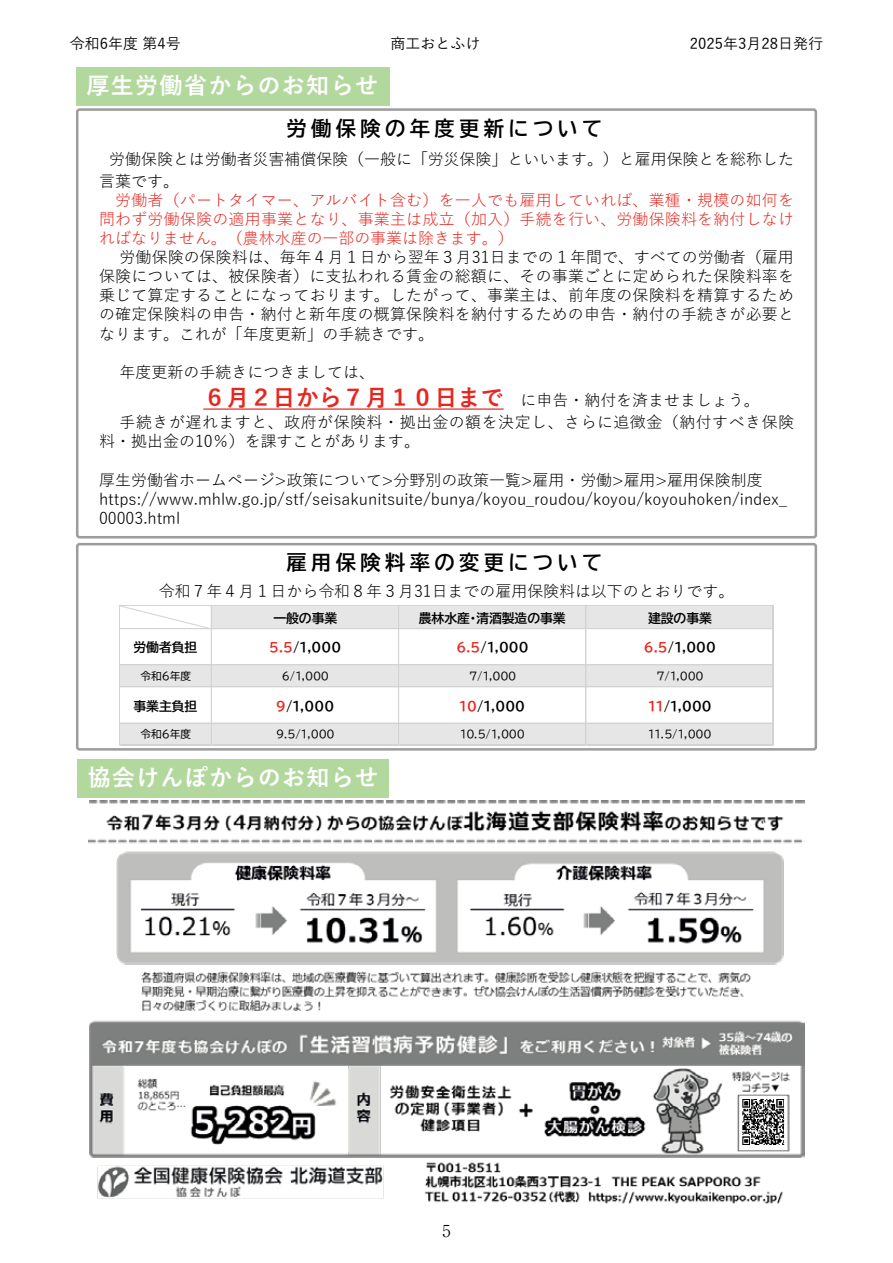
<style>
.page{position:relative;width:893px;height:1263px;background:#fff}
.page>*{position:absolute;margin:0;border:0;box-sizing:border-box;transform-origin:0 0}
.t1{font:700 23.1px "Yu Gothic";letter-spacing:.05em;color:#fff}
.t2{font:20.25px "BIZ UDP Gothic Bold";letter-spacing:.215em;color:#000}
.t3{font:300 16.5px "Ryumin Pro";color:#000}
.t4{font:16.05px/19px "Yu Gothic";color:#000}
.t5{font:16.05px/19px "Yu Gothic";letter-spacing:.005em;color:#e7261f;text-align:justify}
.t6{font:16.05px/19px "Yu Gothic";letter-spacing:.025em;color:#000}
.t7{font:500 15px "Yu Go";color:#000}
.t8{font:12.75px "BIZ UDP Gothic Bold";letter-spacing:-.005em;color:#000}
.t9{font:10.65px "BIZ UDP Gothic";letter-spacing:-.03em;color:#000}
.s1{font-weight:700;font-size:23.1px;color:#e7261f}
.s2{color:#e7261f}
</style>
<div class="page">
<div style="left:76px;top:108px;width:741px;height:430px;border:3px solid #9c9d9d;border-radius:2px"></div>
<svg style="left:203px;top:408px;width:301px;height:2px"></svg>
<img style="left:88px;top:800px;width:717px;height:404px">
<div style="left:76px;top:543px;width:741px;height:208px;border:3px solid #9c9d9d;border-radius:2px"></div>
<div style="left:76px;top:67px;width:313px;height:39px;background:#b3d89e"></div>
<div style="left:77px;top:759px;width:312px;height:39px;background:#b3d89e"></div>
<div style="left:211px;top:606px;width:563px;height:23px;background:#e6e6e7"></div>
<div style="left:120px;top:664px;width:654px;height:23px;background:#e6e6e7"></div>
<div style="left:120px;top:723px;width:654px;height:22px;background:#e6e6e7"></div>
<hr style="left:120px;top:605px;width:654px;height:1px;background:#d3d3d4">
<hr style="left:120px;top:628px;width:652px;height:1px;background:#d3d3d4">
<hr style="left:120px;top:664px;width:652px;height:1px;background:#d3d3d4">
<hr style="left:120px;top:686px;width:652px;height:1px;background:#d3d3d4">
<hr style="left:120px;top:723px;width:652px;height:1px;background:#d3d3d4">
<hr style="left:119px;top:605px;width:1px;height:140px;background:#d3d3d4">
<hr style="left:211px;top:606px;width:1px;height:138px;background:#d3d3d4">
<hr style="left:398px;top:606px;width:1px;height:138px;background:#d3d3d4">
<hr style="left:586px;top:606px;width:1px;height:138px;background:#d3d3d4">
<hr style="left:120px;top:744px;width:654px;height:1px;background:#d3d3d4">
<hr style="left:772px;top:606px;width:2px;height:139px;background:#d3d3d4">
<svg style="left:120px;top:606px;width:91px;height:22px"></svg>
<img style="left:740px;top:1096px;width:46px;height:51px">
<p class="t7" style="left:70px;top:30px;width:112px">令和6年度 第4号</p>
<p class="t7" style="left:390px;top:30px;width:91px">商工おとふけ</p>
<p class="t7" style="left:690px;top:30px;width:135px">2025年3月28日発行</p>
<h1 class="t1" style="left:86px;top:73px;width:293px">厚生労働省からのお知らせ</h1>
<p class="t2" style="left:287px;top:118px;width:317px">労働保険の年度更新について</p>
<p class="t4" style="left:99px;top:147px;width:696px;line-height:21.1px;text-indent:10px">労働保険とは労働者災害補償保険（一般に「労災保険」といいます。）と雇用保険とを総称した言葉です。</p>
<p class="t5" style="left:99px;top:188px;width:696px;text-indent:16px">労働者（パートタイマー、アルバイト含む）を一人でも雇用していれば、業種・規模の如何を問わず労働保険の適用事業となり、事業主は成立（加入）手続を行い、労働保険料を納付しなければなりません。（農林水産の一部の事業は除きます。）</p>
<p class="t4" style="left:99px;top:246px;width:696px;text-align:justify;text-indent:21px">労働保険の保険料は、毎年４月１日から翌年３月31日までの１年間で、すべての労働者（雇用保険については、被保険者）に支払われる賃金の総額に、その事業ごとに定められた保険料率を乗じて算定することになっております。したがって、事業主は、前年度の保険料を精算するための確定保険料の申告・納付と新年度の概算保険料を納付するための申告・納付の手続きが必要となります。これが「年度更新」の手続きです。</p>
<p class="t4" style="left:203px;top:356px;width:558px;line-height:28.5px;text-indent:-84px">年度更新の手続きにつきましては、<br><span class="s1">６月２日から７月１０日まで</span> に申告・納付を済ませましょう。</p>
<p class="t6" style="left:99px;top:411px;width:696px;text-indent:21px">手続きが遅れますと、政府が保険料・拠出金の額を決定し、さらに追徴金（納付すべき保険料・拠出金の10％）を課すことがあります。</p>
<p class="t4" style="left:99px;top:468px;width:689px">厚生労働省ホームページ&gt;政策について&gt;分野別の政策一覧&gt;雇用・労働&gt;雇用&gt;雇用保険制度https://www.mhlw.go.jp/stf/seisakunitsuite/bunya/koyou_roudou/koyou/koyouhoken/index_<br>00003.html</p>
<p class="t2" style="left:286px;top:552px;width:317px">雇用保険料率の変更について</p>
<p class="t4" style="left:159px;top:579px;width:577px">令和７年４月１日から令和８年３月31日までの雇用保険料は以下のとおりです。</p>
<p class="t8" style="left:273px;top:611px;width:65px">一般の事業</p>
<p class="t8" style="left:419px;top:611px;width:148px">農林水産・清酒製造の事業</p>
<p class="t8" style="left:648px;top:611px;width:65px">建設の事業</p>
<p class="t8" style="left:134px;top:641px;width:65px">労働者負担</p>
<p class="t8" style="left:269px;top:641px;width:74px"><span class="s2">5.5</span>/1,000</p>
<p class="t8" style="left:456px;top:641px;width:74px"><span class="s2">6.5</span>/1,000</p>
<p class="t8" style="left:644px;top:641px;width:74px"><span class="s2">6.5</span>/1,000</p>
<p class="t9" style="left:141px;top:671px;width:52px">令和６年度</p>
<p class="t9" style="left:282px;top:671px;width:49px">6/1,000</p>
<p class="t9" style="left:469px;top:671px;width:49px">7/1,000</p>
<p class="t9" style="left:657px;top:671px;width:49px">7/1,000</p>
<p class="t8" style="left:134px;top:699px;width:65px">事業主負担</p>
<p class="t8" style="left:276px;top:699px;width:59px"><span class="s2">9</span>/1,000</p>
<p class="t8" style="left:459px;top:699px;width:67px"><span class="s2">10</span>/1,000</p>
<p class="t8" style="left:648px;top:699px;width:65px"><span class="s2">11</span>/1,000</p>
<p class="t9" style="left:141px;top:729px;width:52px">令和６年度</p>
<p class="t9" style="left:276px;top:729px;width:60px">9.5/1,000</p>
<p class="t9" style="left:460px;top:729px;width:66px">10.5/1,000</p>
<p class="t9" style="left:648px;top:729px;width:65px">11.5/1,000</p>
<h1 class="t1" style="left:88px;top:764px;width:292px">協会けんぽからのお知らせ</h1>
<p class="t3" style="left:442px;top:1217px;width:10px">5</p>
</div>
